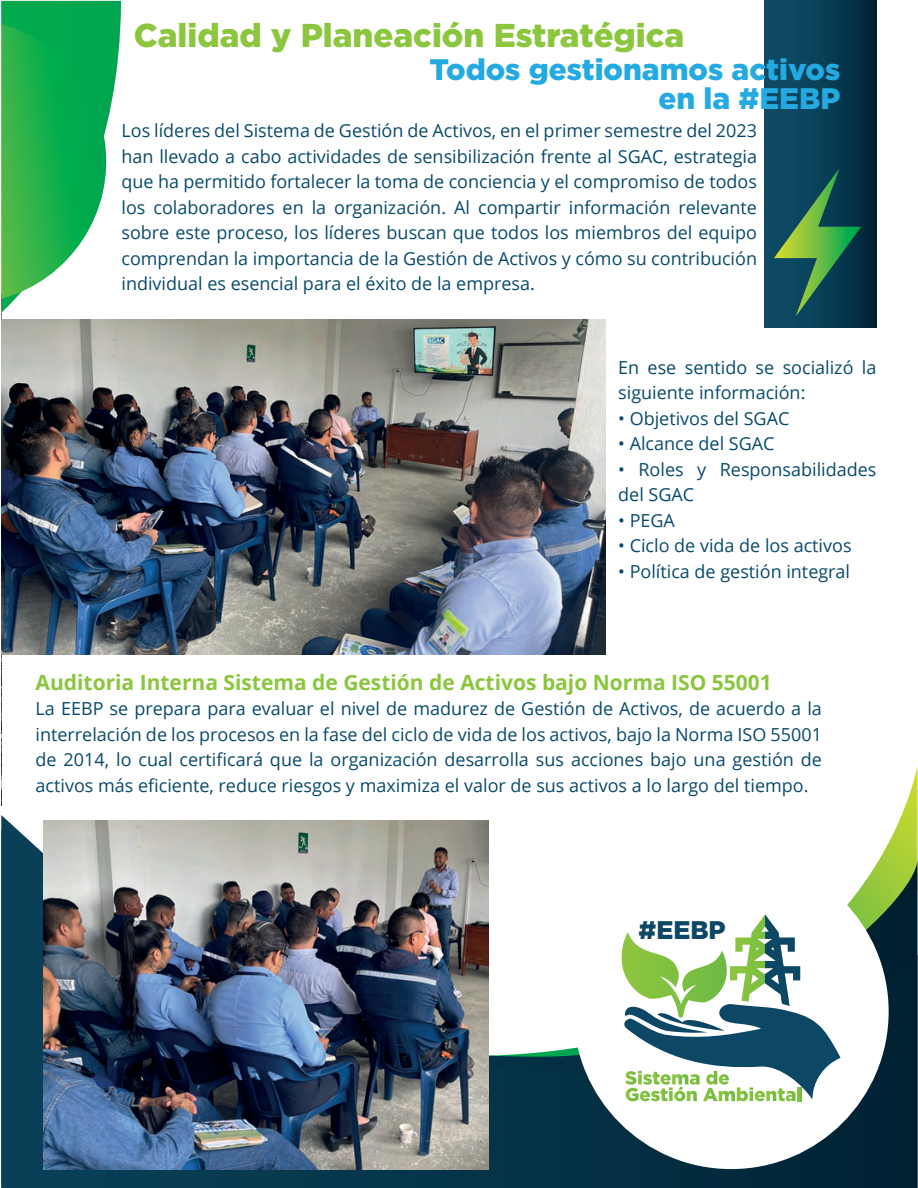
<style>
.page{position:relative;width:918px;height:1188px;background:#fff}
.page>*{position:absolute;margin:0;border:0;box-sizing:border-box;transform-origin:0 0}
.t1{font:900 33px "Gotham";color:#8bc63e}
.t2{font:900 29.7px/28.5px "Gotham";color:#24aae1;text-align:right}
.t3{font:900 25.5px "Gotham";color:#0d4766}
.t4{font:700 21px "Open Sans";color:#8bc63e}
.t5{font:18px/25.5px "Open Sans";color:#084a6b;text-align:justify}
</style>
<div class="page">
<svg style="left:1px;top:830px;width:917px;height:358px"></svg>
<svg style="left:1px;top:1px;width:120px;height:312px"></svg>
<div style="left:765px;top:1px;width:111px;height:326px;background:linear-gradient(to right,#10516e,#01283a)"></div>
<div style="left:574px;top:854px;width:315px;height:315px;background:#fff;border-radius:50%"></div>
<svg style="left:621px;top:915px;width:220px;height:186px"></svg>
<img style="left:1px;top:319px;width:605px;height:335px">
<img style="left:43px;top:821px;width:446px;height:348px">
<svg style="left:774px;top:170px;width:87px;height:145px;background:#236051"></svg>
<h1 class="t1" style="left:134px;top:16px;width:552px">Calidad y Planeación Estratégica</h1>
<h2 class="t2" style="left:429px;top:55px;width:412px">Todos gestionamos activos en la #EEBP</h2>
<p class="t5" style="left:121px;top:117px;width:637px">Los líderes del Sistema de Gestión de Activos, en el primer semestre del 2023 han llevado a cabo actividades de sensibilización frente al SGAC, estrategia que ha permitido fortalecer la toma de conciencia y el compromiso de todos los colaboradores en la organización. Al compartir información relevante sobre este proceso, los líderes buscan que todos los miembros del equipo comprendan la importancia de la Gestión de Activos y cómo su contribución individual es esencial para el éxito de la empresa.</p>
<p class="t5" style="left:618px;top:354px;width:260px">En ese sentido se socializó la siguiente información:</p>
<p class="t5" style="left:618px;top:405px;width:173px">• Objetivos del SGAC</p>
<p class="t5" style="left:618px;top:431px;width:158px">• Alcance del SGAC</p>
<p class="t5" style="left:618px;top:456px;width:260px">• Roles y Responsabilidades del SGAC</p>
<p class="t5" style="left:618px;top:507px;width:58px">• PEGA</p>
<p class="t5" style="left:618px;top:533px;width:235px">• Ciclo de vida de los activos</p>
<p class="t5" style="left:618px;top:558px;width:233px">• Política de gestión integral</p>
<p class="t4" style="left:36px;top:667px;width:738px">Auditoria Interna Sistema de Gestión de Activos bajo Norma ISO 55001</p>
<p class="t5" style="left:36px;top:696px;width:788px">La EEBP se prepara para evaluar el nivel de madurez de Gestión de Activos, de acuerdo a la interrelación de los procesos en la fase del ciclo de vida de los activos, bajo la Norma ISO 55001 de 2014, lo cual certificará que la organización desarrolla sus acciones bajo una gestión de activos más eficiente, reduce riesgos y maximiza el valor de sus activos a lo largo del tiempo.</p>
<h3 class="t3" style="left:638px;top:915px;width:89px">#EEBP</h3>
</div>
